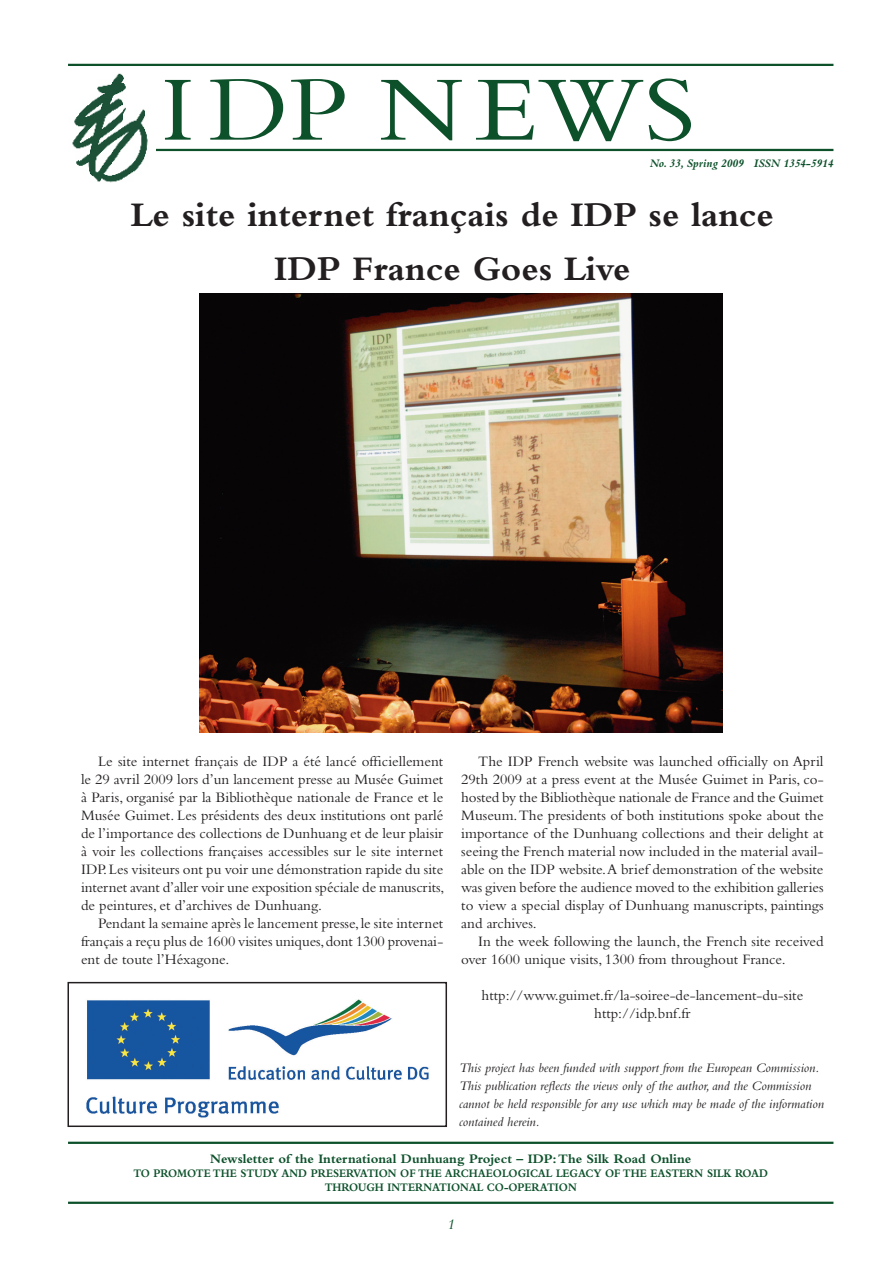
<style>
.page{position:relative;width:893px;height:1263px;background:#fff}
.page>*{position:absolute;margin:0;border:0;box-sizing:border-box;transform-origin:0 0}
.t1{font:96px "Bembo";color:#0d512b;scale:1.1 1}
.t2{font:700 36px/54px "Bembo";color:#231f20;text-align:center}
.t3{font:15px/18px "Bembo";color:#231f20;text-align:justify}
.t4{font:italic 15px "Bembo";color:#0d512b}
.t5{font:italic 13.5px/18px "Bembo";color:#231f20}
.t6{font:700 13.5px "Bembo";color:#0d512b}
.t7{font:700 12px/14.4px "Bembo";color:#0d512b;text-align:center;scale:.9 1}
.t8{font:italic 700 12px "Bembo";color:#0d512b}
</style>
<div class="page">
<hr style="left:68px;top:64px;width:765px;height:2px;background:#0d512b">
<hr style="left:156px;top:149px;width:677px;height:2px;background:#0d512b">
<img style="left:72px;top:73px;width:76px;height:110px">
<hr style="left:68px;top:1142px;width:765px;height:2px;background:#0d512b">
<hr style="left:68px;top:1202px;width:765px;height:2px;background:#0d512b">
<img style="left:86px;top:999px;width:343px;height:119px">
<div style="left:68px;top:982px;width:379px;height:145px;border:2px solid #231f20"></div>
<img style="left:200px;top:294px;width:523px;height:438px">
<h1 class="t1" style="left:160px;top:54px;width:488px">IDP NEWS</h1>
<p class="t8" style="left:650px;top:157px;width:185px">No. 33, Spring 2009 ISSN 1354-5914</p>
<h2 class="t2" style="left:131px;top:187px;width:645px">Le site internet français de IDP se lance<br>IDP France Goes Live</h2>
<p class="t3" style="left:81px;top:752px;width:365px;text-indent:17px">Le site internet français de IDP a été lancé officiellement le 29 avril 2009 lors d’un lancement presse au Musée Guimet à Paris, organisé par la Bibliothèque nationale de France et le Musée Guimet. Les présidents des deux institutions ont parlé de l’importance des collections de Dunhuang et de leur plaisir à voir les collections françaises accessibles sur le site internet IDP. Les visiteurs ont pu voir une démonstration rapide du site internet avant d’aller voir une exposition spéciale de manuscrits, de peintures, et d’archives de Dunhuang.</p>
<p class="t3" style="left:81px;top:914px;width:364px;text-indent:17px">Pendant la semaine après le lancement presse, le site internet français a reçu plus de 1600 visites uniques, dont 1300 provenai&shy;ent de toute l’Héxagone.</p>
<p class="t3" style="left:461px;top:752px;width:364px;text-indent:17px">The IDP French website was launched officially on April 29th 2009 at a press event at the Musée Guimet in Paris, co&shy;hosted by the Bibliothèque nationale de France and the Guimet Museum. The presidents of both institutions spoke about the importance of the Dunhuang collections and their delight at seeing the French material now included in the material avail&shy;able on the IDP website. A brief demonstration of the website was given before the audience moved to the exhibition galleries to view a special display of Dunhuang manuscripts, paintings and archives.</p>
<p class="t3" style="left:461px;top:932px;width:364px;text-indent:17px">In the week following the launch, the French site received over 1600 unique visits, 1300 from throughout France.</p>
<p class="t3" style="left:482px;top:986px;width:323px;text-align:center">http://www.guimet.fr/la-soiree-de-lancement-du-site http://idp.bnf.fr</p>
<p class="t5" style="left:459px;top:1058px;width:367px">This project has been funded with support from the European Commission.<br>This publication reflects the views only of the author, and the Commission cannot be held responsible for any use which may be made of the information contained herein.</p>
<p class="t6" style="left:210px;top:1151px;width:483px">Newsletter of the International Dunhuang Project – IDP: The Silk Road Online</p>
<p class="t7" style="left:133px;top:1166px;width:706px">TO PROMOTE THE STUDY AND PRESERVATION OF THE ARCHAEOLOGICAL LEGACY OF THE EASTERN SILK ROAD<br>THROUGH INTERNATIONAL CO-OPERATION</p>
<p class="t4" style="left:447px;top:1215px;width:9px">1</p>
</div>
